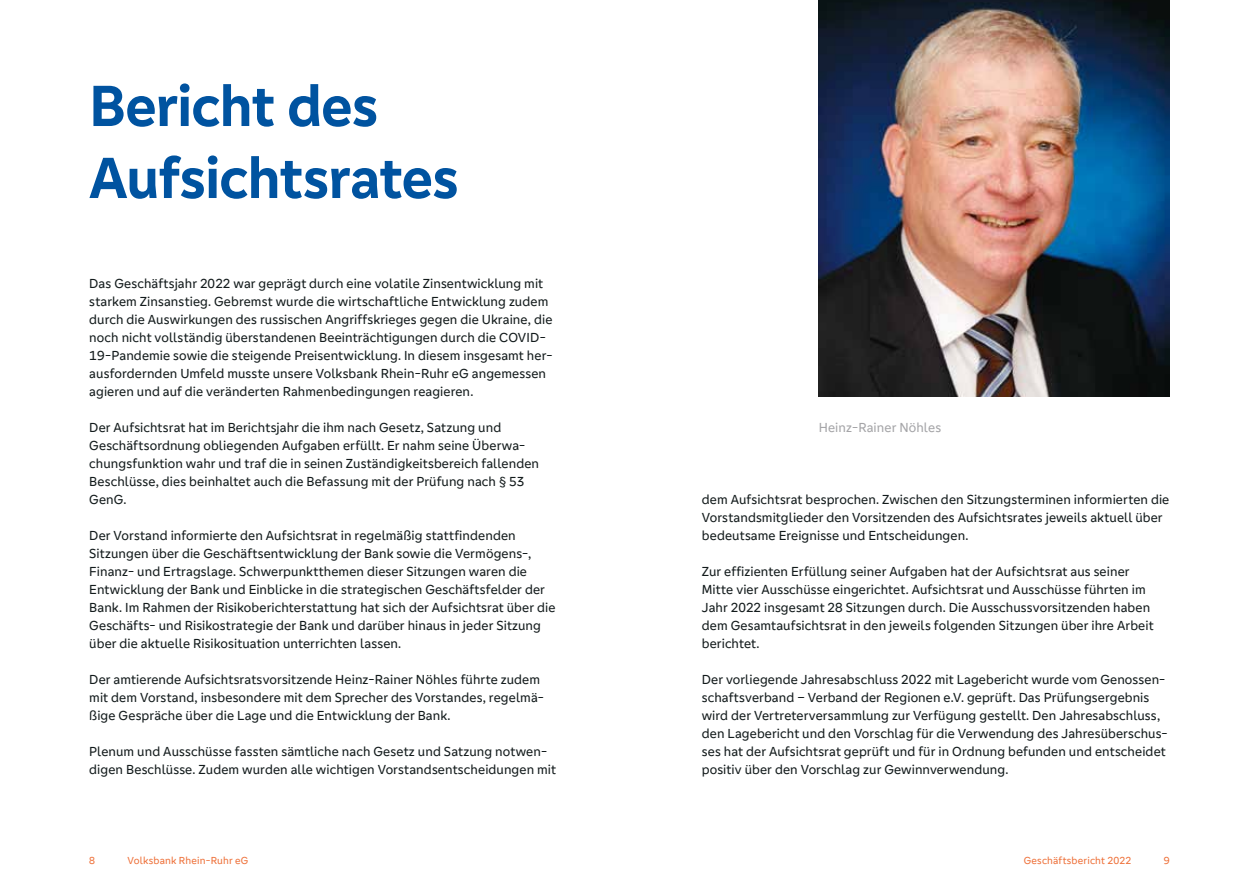
<style>
.page{position:relative;width:1259px;height:893px;background:#fff}
.page>*{position:absolute;margin:0;border:0;box-sizing:border-box;transform-origin:0 0}
.t1{font:700 60px/72px "Genos GFG";letter-spacing:-.01em;color:#0053a0}
.t2{font:13.5px/18px "Genos GFG";letter-spacing:.005em;color:#131b1c}
.t3{font:13.5px "Genos GFG";letter-spacing:.005em;color:#a5a5a8}
.t4{font:10.5px "Genos GFG";letter-spacing:.015em;color:#ee713a}
</style>
<div class="page">
<img style="left:819px;top:0;width:350px;height:396px">
<h1 class="t1" style="left:89px;top:70px;width:371px">Bericht des<br>Aufsichtsrates</h1>
<p class="t2" style="left:89px;top:274px;width:465px">Das Geschäftsjahr 2022 war geprägt durch eine volatile Zinsentwicklung mit starkem Zinsanstieg. Gebremst wurde die wirtschaftliche Entwicklung zudem durch die Auswirkungen des russischen Angriffskrieges gegen die Ukraine, die noch nicht vollständig überstandenen Beeinträchtigungen durch die COVID-19-Pandemie sowie die steigende Preisentwicklung. In diesem insgesamt her&shy;ausfordernden Umfeld musste unsere Volksbank Rhein-Ruhr eG angemessen agieren und auf die veränderten Rahmenbedingungen reagieren.</p>
<p class="t2" style="left:89px;top:418px;width:451px">Der Aufsichtsrat hat im Berichtsjahr die ihm nach Gesetz, Satzung und Geschäftsordnung obliegenden Aufgaben erfüllt. Er nahm seine Überwa&shy;chungsfunktion wahr und traf die in seinen Zuständigkeitsbereich fallenden Beschlüsse, dies beinhaltet auch die Befassung mit der Prüfung nach § 53<br>GenG.</p>
<p class="t2" style="left:89px;top:526px;width:467px">Der Vorstand informierte den Aufsichtsrat in regelmäßig stattfindenden Sitzungen über die Geschäftsentwicklung der Bank sowie die Vermögens-, Finanz- und Ertragslage. Schwerpunktthemen dieser Sitzungen waren die Entwicklung der Bank und Einblicke in die strategischen Geschäftsfelder der Bank. Im Rahmen der Risikoberichterstattung hat sich der Aufsichtsrat über die Geschäfts- und Risikostrategie der Bank und darüber hinaus in jeder Sitzung über die aktuelle Risikosituation unterrichten lassen.</p>
<p class="t2" style="left:89px;top:670px;width:456px">Der amtierende Aufsichtsratsvorsitzende Heinz-Rainer Nöhles führte zudem mit dem Vorstand, insbesondere mit dem Sprecher des Vorstandes, regelmä&shy;ßige Gespräche über die Lage und die Entwicklung der Bank.</p>
<p class="t2" style="left:89px;top:742px;width:468px">Plenum und Ausschüsse fassten sämtliche nach Gesetz und Satzung notwen&shy;digen Beschlüsse. Zudem wurden alle wichtigen Vorstandsentscheidungen mit</p>
<p class="t4" style="left:89px;top:854px;width:7px">8</p>
<p class="t4" style="left:128px;top:854px;width:122px">Volksbank Rhein-Ruhr eG</p>
<p class="t3" style="left:818px;top:420px;width:124px">Heinz-Rainer Nöhles</p>
<p class="t2" style="left:702px;top:490px;width:469px">dem Aufsichtsrat besprochen. Zwischen den Sitzungsterminen informierten die<br>Vorstandsmitglieder den Vorsitzenden des Aufsichtsrates jeweils aktuell über bedeutsame Ereignisse und Entscheidungen.</p>
<p class="t2" style="left:702px;top:562px;width:453px">Zur effizienten Erfüllung seiner Aufgaben hat der Aufsichtsrat aus seiner Mitte vier Ausschüsse eingerichtet. Aufsichtsrat und Ausschüsse führten im Jahr 2022 insgesamt 28 Sitzungen durch. Die Ausschussvorsitzenden haben dem Gesamtaufsichtsrat in den jeweils folgenden Sitzungen über ihre Arbeit berichtet.</p>
<p class="t2" style="left:702px;top:670px;width:467px">Der vorliegende Jahresabschluss 2022 mit Lagebericht wurde vom Genossen&shy;schaftsverband – Verband der Regionen e.V. geprüft. Das Prüfungsergebnis wird der Vertreterversammlung zur Verfügung gestellt. Den Jahresabschluss, den Lagebericht und den Vorschlag für die Verwendung des Jahresüberschus&shy;ses hat der Aufsichtsrat geprüft und für in Ordnung befunden und entscheidet positiv über den Vorschlag zur Gewinnverwendung.</p>
<p class="t4" style="left:1024px;top:854px;width:109px">Geschäftsbericht 2022</p>
<p class="t4" style="left:1163px;top:854px;width:7px">9</p>
</div>
